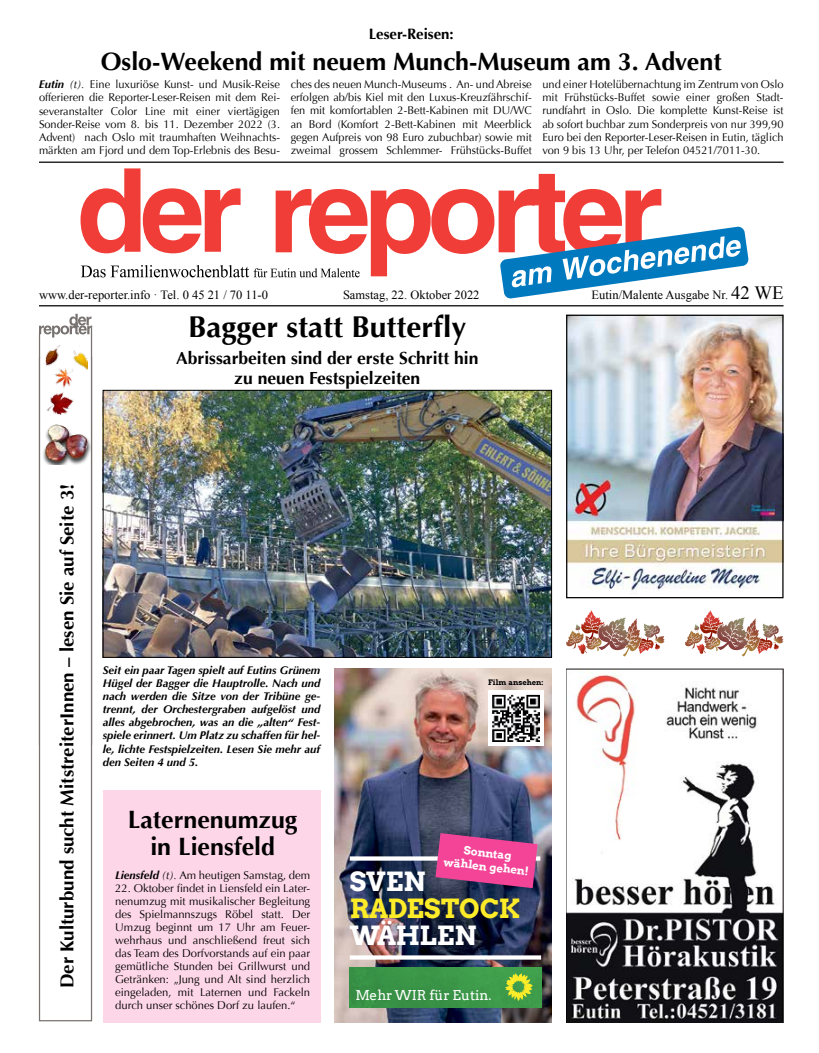
<style>
.page{position:relative;width:819px;height:1053px;background:#fff}
.page>*{position:absolute;margin:0;border:0;box-sizing:border-box;transform-origin:0 0}
.t1{font:700 30px "Optima";color:#000}
.t2{font:26.25px/27.2px "Arvo Gruen";color:#fff}
.t3{font:700 25px/27.5px "Optima";color:#000;text-align:center}
.t4{font:700 18.75px "Optima";color:#000}
.t5{font:700 17.5px/20px "Optima";color:#000;text-align:center}
.t6{font:700 15px "Optima";color:#000}
.t7{font:13.62px "Arvo";color:#fff}
.t8{font:12.5px "Times New Roman";color:#000}
.t9{font:11.25px/13px "Optima";color:#000;text-align:justify}
.t10{font:italic 700 11.25px/13px "Optima";color:#000;text-align:justify}
.t11{font:11.25px/13.5px "Arvo Gruen";color:#fff;text-align:center}
.t12{font:7.5px "Arvo Gruen";color:#000}
.s1{font-weight:700;font-style:italic}
.s2{font-style:italic}
.s3{font-size:18.75px}
.s4{color:#ffec29}
</style>
<div class="page">
<svg style="left:80px;top:168px;width:668px;height:131px"></svg>
<hr style="left:39px;top:305px;width:744px;height:1px;background:#000">
<hr style="left:39px;top:161px;width:744px;height:2px;background:#000">
<div style="left:103px;top:790px;width:217px;height:232px;background:#fdd6e7"></div>
<svg style="left:39px;top:314px;width:53px;height:44px"></svg>
<svg style="left:39px;top:358px;width:53px;height:663px"></svg>
<img style="left:566px;top:668px;width:217px;height:354px">
<img style="left:568px;top:316px;width:213px;height:278px">
<div style="left:566px;top:314px;width:217px;height:284px;border:1px solid #000"></div>
<img style="left:334px;top:668px;width:218px;height:354px">
<img style="left:349px;top:967px;width:192px;height:40px">
<svg style="left:349px;top:856px;width:191px;height:4px"></svg>
<svg style="left:349px;top:955px;width:192px;height:4px"></svg>
<svg style="left:505px;top:973px;width:27px;height:27px"></svg>
<div style="left:488px;top:690px;width:55px;height:55px;background:#fff"></div>
<img style="left:492px;top:694px;width:47px;height:47px">
<svg style="left:435px;top:833px;width:102px;height:55px;background:#c7438a"></svg>
<img style="left:105px;top:392px;width:445px;height:263px">
<div style="left:103px;top:390px;width:449px;height:267px;border:1px solid #000"></div>
<svg style="left:566px;top:611px;width:98px;height:43px"></svg>
<svg style="left:685px;top:611px;width:98px;height:43px"></svg>
<div style="left:43px;top:424px;width:49px;height:41px;background:#000;opacity:.75"></div>
<img style="left:45px;top:424px;width:43px;height:37px">
<img style="left:45px;top:345px;width:43px;height:71px">
<p class="t6" style="left:369px;top:25px;width:87px">Leser-Reisen:</p>
<p class="t3" style="left:101px;top:48px;width:622px">Oslo-Weekend mit neuem Munch-Museum am 3. Advent</p>
<p class="t9" style="left:39px;top:78px;width:242px"><span class="s1">Eutin</span> <span class="s2">(t).</span> Eine luxuriöse Kunst- und Musik-Reise offerieren die Reporter-Leser-Reisen mit dem Rei&shy;severanstalter Color Line mit einer viertägigen Sonder-Reise vom 8. bis 11. Dezember 2022 (3.<br>Advent) nach Oslo mit traumhaften Weihnachts&shy;märkten am Fjord und dem Top-Erlebnis des Besu-</p>
<p class="t9" style="left:291px;top:78px;width:242px">ches des neuen Munch-Museums . An- und Abreise erfolgen ab/bis Kiel mit den Luxus-Kreuzfährschif&shy;fen mit komfortablen 2-Bett-Kabinen mit DU/WC an Bord (Komfort 2-Bett-Kabinen mit Meerblick gegen Aufpreis von 98 Euro zubuchbar) sowie mit zweimal grossem Schlemmer- Frühstücks-Buffet</p>
<p class="t9" style="left:542px;top:78px;width:242px">und einer Hotelübernachtung im Zentrum von Oslo mit Frühstücks-Buffet sowie einer großen Stadt&shy;rundfahrt in Oslo. Die komplette Kunst-Reise ist ab sofort buchbar zum Sonderpreis von nur 399,90<br>Euro bei den Reporter-Leser-Reisen in Eutin, täglich von 9 bis 13 Uhr, per Telefon 04521/7011-30.</p>
<p class="t8" style="left:39px;top:287px;width:230px">www.der-reporter.info · Tel. 0 45 21 / 70 11-0</p>
<p class="t8" style="left:343px;top:287px;width:138px">Samstag, 22. Oktober 2022</p>
<p class="t8" style="left:591px;top:287px;width:193px">Eutin/Malente Ausgabe Nr. <span class="s3">42 WE</span></p>
<p class="t1" style="left:188px;top:309px;width:280px">Bagger statt Butterfly</p>
<p class="t5" style="left:176px;top:348px;width:304px">Abrissarbeiten sind der erste Schritt hin zu neuen Festspielzeiten</p>
<p class="t4" style="left:56px;top:988px;width:506px;rotate:-90deg">Der Kulturbund sucht MitstreiterInnen – lesen Sie auf Seite 3!</p>
<p class="t10" style="left:103px;top:663px;width:219px">Seit ein paar Tagen spielt auf Eutins Grünem Hügel der Bagger die Hauptrolle. Nach und nach werden die Sitze von der Tribüne ge&shy;trennt, der Orchestergraben aufgelöst und alles abgebrochen, was an die „alten“ Fest&shy;spiele erinnert. Um Platz zu schaffen für hel&shy;le, lichte Festspielzeiten. Lesen Sie mehr auf den Seiten 4 und 5.</p>
<p class="t3" style="left:128px;top:805px;width:171px">Laternenumzug in Liensfeld</p>
<p class="t9" style="left:115px;top:868px;width:196px"><span class="s1">Liensfeld</span> <span class="s2">(t).</span> Am heutigen Samstag, dem</p>
<p class="t9" style="left:115px;top:881px;width:196px">22. Oktober findet in Liensfeld ein Later&shy;nenumzug mit musikalischer Begleitung des Spielmannszugs Röbel statt. Der Umzug beginnt um 17 Uhr am Feuer&shy;wehrhaus und anschließend freut sich das Team des Dorfvorstands auf ein paar gemütliche Stunden bei Grillwurst und Getränken: „Jung und Alt sind herzlich eingeladen, mit Laternen und Fackeln durch unser schönes Dorf zu laufen.“</p>
<p class="t12" style="left:488px;top:676px;width:57px">Film ansehen:</p>
<p class="t11" style="left:446px;top:841px;width:87px;rotate:6deg">Sonntag wählen gehen!</p>
<p class="t2" style="left:349px;top:866px;width:172px">SVEN<br><span class="s4">RADESTOCK<br></span>WÄHLEN</p>
<p class="t7" style="left:355px;top:986px;width:138px">Mehr WIR für Eutin.</p>
</div>
